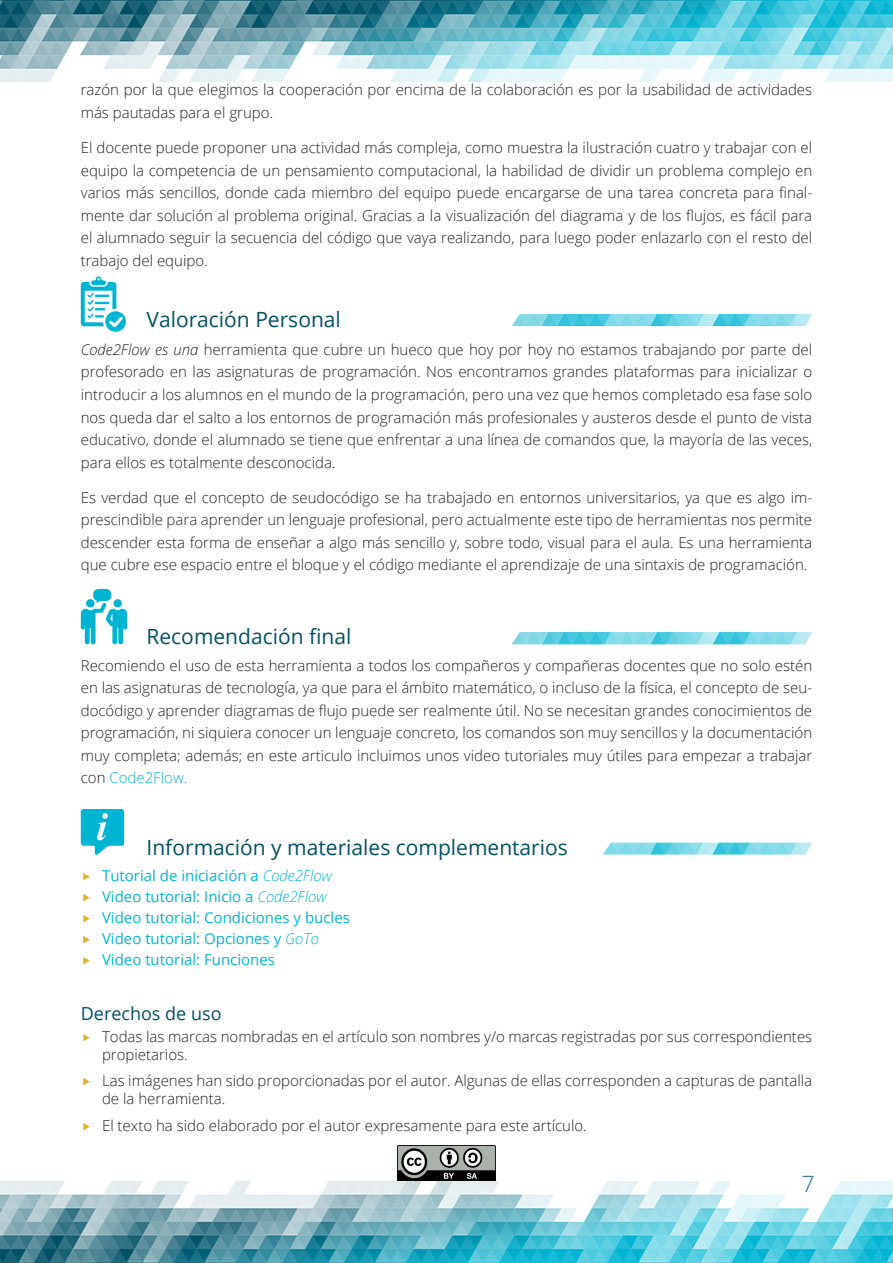
<style>
.page{position:relative;width:893px;height:1263px;background:#fff}
.page>*{position:absolute;margin:0;border:0;box-sizing:border-box;transform-origin:0 0}
.t1{font:300 22.5px "Open Sans";color:#22728e}
.t2{font:21px "Open Sans";color:#005066}
.t3{font:18px "Open Sans";color:#005066}
.base{font:300 15px/22.5px "Open Sans";color:#231f20;text-align:justify}
.t4{font:15px "Open Sans";color:#00b5d3}
.s1{font-style:italic}
.s2{color:#00b5d3}
.s3{font-weight:300;font-style:italic}
</style>
<div class="page">
<img style="left:0;top:0;width:893px;height:81px">
<img style="left:0;top:1182px;width:893px;height:81px">
<svg style="left:81px;top:276px;width:45px;height:56px"></svg>
<img style="left:512px;top:314px;width:300px;height:12px">
<img style="left:512px;top:632px;width:300px;height:12px">
<svg style="left:81px;top:589px;width:46px;height:55px"></svg>
<svg style="left:81px;top:809px;width:43px;height:46px"></svg>
<img style="left:603px;top:842px;width:209px;height:12px">
<img style="left:397px;top:1145px;width:99px;height:35px">
<p class="base" style="left:81px;top:78px;width:733px">razón por la que elegimos la cooperación por encima de la colaboración es por la usabilidad de actividades más pautadas para el grupo.</p>
<p class="base" style="left:81px;top:136px;width:733px">El docente puede proponer una actividad más compleja, como muestra la ilustración cuatro y trabajar con el equipo la competencia de un pensamiento computacional, la habilidad de dividir un problema complejo en varios más sencillos, donde cada miembro del equipo puede encargarse de una tarea concreta para final&shy;mente dar solución al problema original. Gracias a la visualización del diagrama y de los flujos, es fácil para el alumnado seguir la secuencia del código que vaya realizando, para luego poder enlazarlo con el resto del trabajo del equipo.</p>
<p class="t2" style="left:147px;top:304px;width:196px">Valoración Personal</p>
<p class="base" style="left:81px;top:338px;width:733px"><span class="s1">Code2Flow es una</span> herramienta que cubre un hueco que hoy por hoy no estamos trabajando por parte del profesorado en las asignaturas de programación. Nos encontramos grandes plataformas para inicializar o introducir a los alumnos en el mundo de la programación, pero una vez que hemos completado esa fase solo nos queda dar el salto a los entornos de programación más profesionales y austeros desde el punto de vista educativo, donde el alumnado se tiene que enfrentar a una línea de comandos que, la mayoría de las veces, para ellos es totalmente desconocida.</p>
<p class="base" style="left:81px;top:486px;width:733px">Es verdad que el concepto de seudocódigo se ha trabajado en entornos universitarios, ya que es algo im&shy;prescindible para aprender un lenguaje profesional, pero actualmente este tipo de herramientas nos permite descender esta forma de enseñar a algo más sencillo y, sobre todo, visual para el aula. Es una herramienta que cubre ese espacio entre el bloque y el código mediante el aprendizaje de una sintaxis de programación.</p>
<p class="t2" style="left:147px;top:622px;width:206px">Recomendación final</p>
<p class="base" style="left:81px;top:654px;width:733px">Recomiendo el uso de esta herramienta a todos los compañeros y compañeras docentes que no solo estén en las asignaturas de tecnología, ya que para el ámbito matemático, o incluso de la física, el concepto de seu&shy;docódigo y aprender diagramas de flujo puede ser realmente útil. No se necesitan grandes conocimientos de programación, ni siquiera conocer un lenguaje concreto, los comandos son muy sencillos y la documentación muy completa; además; en este articulo incluimos unos video tutoriales muy útiles para empezar a trabajar con <span class="s2">Code2Flow.</span></p>
<p class="t2" style="left:147px;top:833px;width:423px">Información y materiales complementarios</p>
<p class="t4" style="left:102px;top:865px;width:231px">Tutorial de iniciación a <span class="s3">Code2Flow</span></p>
<p class="t4" style="left:102px;top:886px;width:226px">Video tutorial: Inicio a <span class="s3">Code2Flow</span></p>
<p class="t4" style="left:102px;top:907px;width:249px">Video tutorial: Condiciones y bucles</p>
<p class="t4" style="left:102px;top:928px;width:218px">Video tutorial: Opciones y <span class="s3">GoTo</span></p>
<p class="t4" style="left:102px;top:949px;width:175px">Video tutorial: Funciones</p>
<p class="t3" style="left:81px;top:1001px;width:142px">Derechos de uso</p>
<p class="base" style="left:102px;top:1027px;width:712px;line-height:18px">Todas las marcas nombradas en el artículo son nombres y/o marcas registradas por sus correspondientes propietarios.</p>
<p class="base" style="left:102px;top:1071px;width:712px;line-height:18px">Las imágenes han sido proporcionadas por el autor. Algunas de ellas corresponden a capturas de pantalla de la herramienta.</p>
<p class="base" style="left:102px;top:1113px;width:486px">El texto ha sido elaborado por el autor expresamente para este artículo.</p>
<h1 class="t1" style="left:802px;top:1168px;width:14px">7</h1>
</div>
